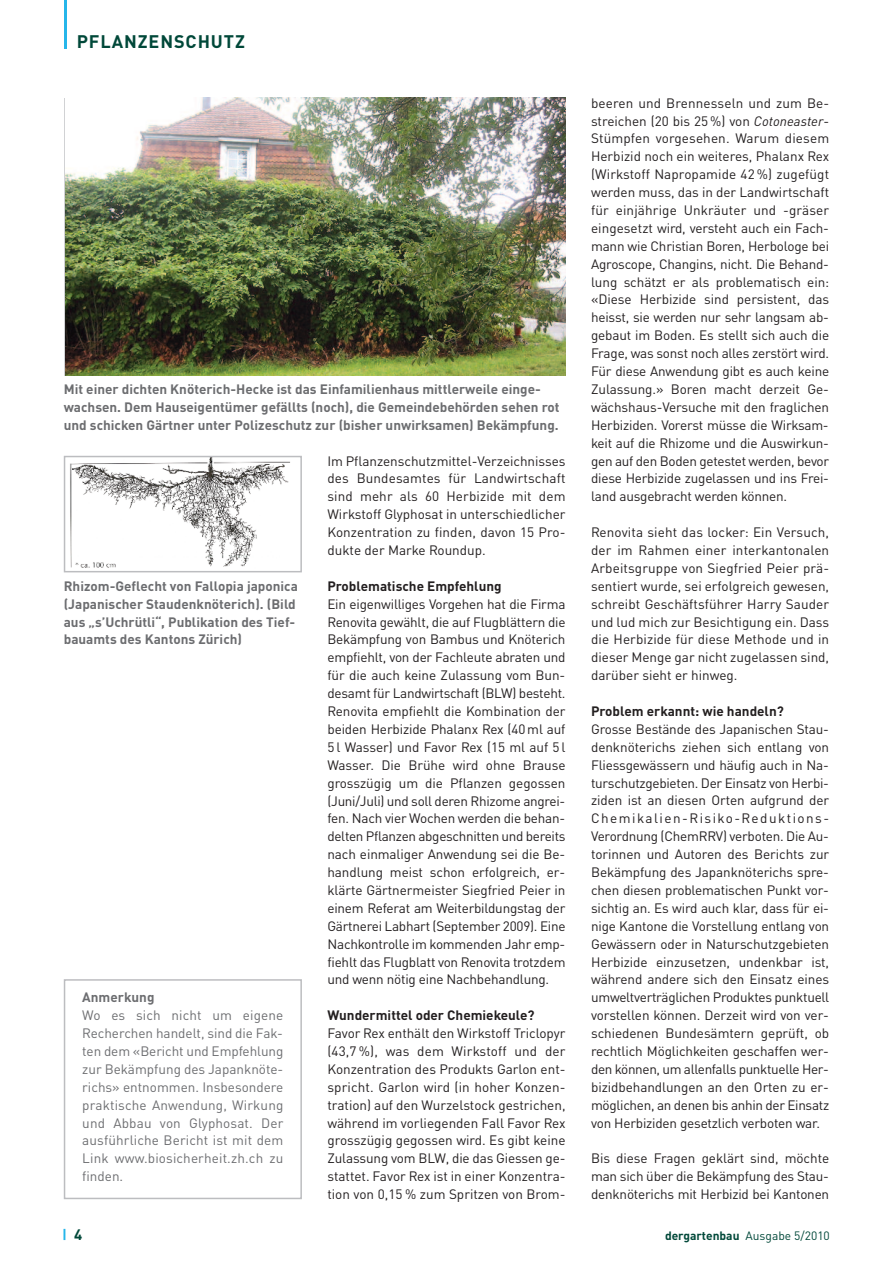
<style>
.page{position:relative;width:893px;height:1263px;background:#fff}
.page>*{position:absolute;margin:0;border:0;box-sizing:border-box;transform-origin:0 0}
.t1{font:700 18px "DIN Offc Pro";letter-spacing:.05em;color:#004839}
.t2{font:700 15px "DIN Offc Pro";color:#004839}
.t3{font:13.5px/17.9px "DIN Offc Pro";letter-spacing:-.015em;color:#231f20;text-align:justify}
.t4{font:700 13.5px/17.9px "DIN Offc Pro";color:#6c6d70}
.t5{font:13.5px/17.9px "DIN Offc Pro";letter-spacing:.01em;color:#6c6d70;text-align:justify}
.t6{font:700 13.5px "DIN Offc Pro";color:#231f20}
.t7{font:12px "DIN Offc Pro";color:#004839}
.s1{font-style:italic}
.s2{font-weight:700}
</style>
<div class="page">
<svg style="left:63px;top:1229px;width:2px;height:11px"></svg>
<hr style="left:64px;top:0;width:3px;height:49px;background:#26b6ea">
<img style="left:65px;top:98px;width:501px;height:278px">
<div style="left:64px;top:979px;width:238px;height:220px;border:2px solid #bcbdc0"></div>
<img style="left:70px;top:459px;width:220px;height:109px">
<div style="left:64px;top:456px;width:238px;height:116px;border:2px solid #bcbdc0"></div>
<h1 class="t1" style="left:77px;top:27px;width:170px">PFLANZENSCHUTZ</h1>
<p class="t4" style="left:64px;top:378px;width:497px">Mit einer dichten Knöterich-Hecke ist das Einfamilienhaus mittlerweile einge&shy;wachsen. Dem Hauseigentümer gefällts (noch), die Gemeindebehörden sehen rot und schicken Gärtner unter Polizeschutz zur (bisher unwirksamen) Bekämpfung.</p>
<p class="t4" style="left:64px;top:575px;width:236px">Rhizom-Geflecht von Fallopia japonica (Japanischer Staudenknöterich). (Bild aus „s’Uchrütli“, Publikation des Tief&shy;bauamts des Kantons Zürich)</p>
<p class="t4" style="left:82px;top:987px;width:74px">Anmerkung</p>
<p class="t5" style="left:82px;top:1005px;width:203px">Wo es sich nicht um eigene Recherchen handelt, sind die Fak&shy;ten dem «Bericht und Empfehlung zur Bekämpfung des Japanknöte&shy;richs» entnommen. Insbesondere praktische Anwendung, Wirkung und Abbau von Glyphosat. Der ausführliche Bericht ist mit dem Link www.biosicherheit.zh.ch zu finden.</p>
<p class="t3" style="left:327px;top:450px;width:240px">Im Pflanzenschutzmittel-Verzeichnisses des Bundesamtes für Landwirtschaft sind mehr als 60 Herbizide mit dem Wirkstoff Glyphosat in unterschiedlicher Konzentration zu finden, davon 15 Pro&shy;dukte der Marke Roundup.</p>
<p class="t6" style="left:327px;top:575px;width:176px">Problematische Empfehlung</p>
<p class="t3" style="left:327px;top:593px;width:240px">Ein eigenwilliges Vorgehen hat die Firma Renovita gewählt, die auf Flugblättern die Bekämpfung von Bambus und Knöterich empfiehlt, von der Fachleute abraten und für die auch keine Zulassung vom Bun&shy;desamt für Landwirtschaft (BLW) besteht.<br>Renovita empfiehlt die Kombination der beiden Herbizide Phalanx Rex (40ml auf 5 l Wasser) und Favor Rex (15 ml auf 5l Wasser. Die Brühe wird ohne Brause grosszügig um die Pflanzen gegossen (Juni/Juli) und soll deren Rhizome angrei&shy;fen. Nach vier Wochen werden die behan&shy;delten Pflanzen abgeschnitten und bereits nach einmaliger Anwendung sei die Be&shy;handlung meist schon erfolgreich, er&shy;klärte Gärtnermeister Siegfried Peier in einem Referat am Weiterbildungstag der Gärtnerei Labhart (September 2009). Eine Nachkontrolle im kommenden Jahr emp&shy;fiehlt das Flugblatt von Renovita trotzdem und wenn nötig eine Nachbehandlung.</p>
<p class="t6" style="left:327px;top:1004px;width:209px">Wundermittel oder Chemiekeule?</p>
<p class="t3" style="left:327px;top:1023px;width:240px">Favor Rex enthält den Wirkstoff Triclopyr (43,7 %), was dem Wirkstoff und der Konzentration des Produkts Garlon ent&shy;spricht. Garlon wird (in hoher Konzen&shy;tration) auf den Wurzelstock gestrichen, während im vorliegenden Fall Favor Rex grosszügig gegossen wird. Es gibt keine Zulassung vom BLW, die das Giessen ge&shy;stattet. Favor Rex ist in einer Konzentra&shy;tion von 0,15 % zum Spritzen von Brom-</p>
<p class="t3" style="left:591px;top:92px;width:240px">beeren und Brennesseln und zum Be&shy;streichen (20 bis 25 %) von <span class="s1">Cotoneaster</span>-Stümpfen vorgesehen. Warum diesem Herbizid noch ein weiteres, Phalanx Rex (Wirkstoff Napropamide 42 %) zugefügt werden muss, das in der Landwirtschaft für einjährige Unkräuter und -gräser eingesetzt wird, versteht auch ein Fach&shy;mann wie Christian Boren, Herbologe bei Agroscope, Changins, nicht. Die Behand&shy;lung schätzt er als problematisch ein: «Diese Herbizide sind persistent, das heisst, sie werden nur sehr langsam ab&shy;gebaut im Boden. Es stellt sich auch die Frage, was sonst noch alles zerstört wird.<br>Für diese Anwendung gibt es auch keine Zulassung.» Boren macht derzeit Ge&shy;wächshaus-Versuche mit den fraglichen Herbiziden. Vorerst müsse die Wirksam&shy;keit auf die Rhizome und die Auswirkun&shy;gen auf den Boden getestet werden, bevor diese Herbizide zugelassen und ins Frei&shy;land ausgebracht werden können.</p>
<p class="t3" style="left:591px;top:522px;width:240px">Renovita sieht das locker: Ein Versuch, der im Rahmen einer interkantonalen Arbeitsgruppe von Siegfried Peier prä&shy;sentiert wurde, sei erfolgreich gewesen, schreibt Geschäftsführer Harry Sauder und lud mich zur Besichtigung ein. Dass die Herbizide für diese Methode und in dieser Menge gar nicht zugelassen sind, darüber sieht er hinweg.</p>
<p class="t6" style="left:591px;top:700px;width:194px">Problem erkannt: wie handeln?</p>
<p class="t3" style="left:591px;top:719px;width:240px">Grosse Bestände des Japanischen Stau&shy;denknöterichs ziehen sich entlang von Fliessgewässern und häufig auch in Na&shy;turschutzgebieten. Der Einsatz von Herbi&shy;ziden ist an diesen Orten aufgrund der Chemikalien-Risiko-Reduktions-Verordnung (ChemRRV) verboten. Die Au&shy;torinnen und Autoren des Berichts zur Bekämpfung des Japanknöterichs spre&shy;chen diesen problematischen Punkt vor&shy;sichtig an. Es wird auch klar, dass für ei&shy;nige Kantone die Vorstellung entlang von Gewässern oder in Naturschutzgebieten Herbizide einzusetzen, undenkbar ist, während andere sich den Einsatz eines umweltverträglichen Produktes punktuell vorstellen können. Derzeit wird von ver&shy;schiedenen Bundesämtern geprüft, ob rechtlich Möglichkeiten geschaffen wer&shy;den können, um allenfalls punktuelle Her&shy;bizidbehandlungen an den Orten zu er&shy;möglichen, an denen bis anhin der Einsatz von Herbiziden gesetzlich verboten war.</p>
<p class="t3" style="left:591px;top:1148px;width:240px">Bis diese Fragen geklärt sind, möchte man sich über die Bekämpfung des Stau&shy;denknöterichs mit Herbizid bei Kantonen</p>
<p class="t2" style="left:74px;top:1222px;width:10px">4</p>
<p class="t7" style="left:665px;top:1226px;width:166px"><span class="s2">dergartenbau</span> Ausgabe 5/2010</p>
</div>
